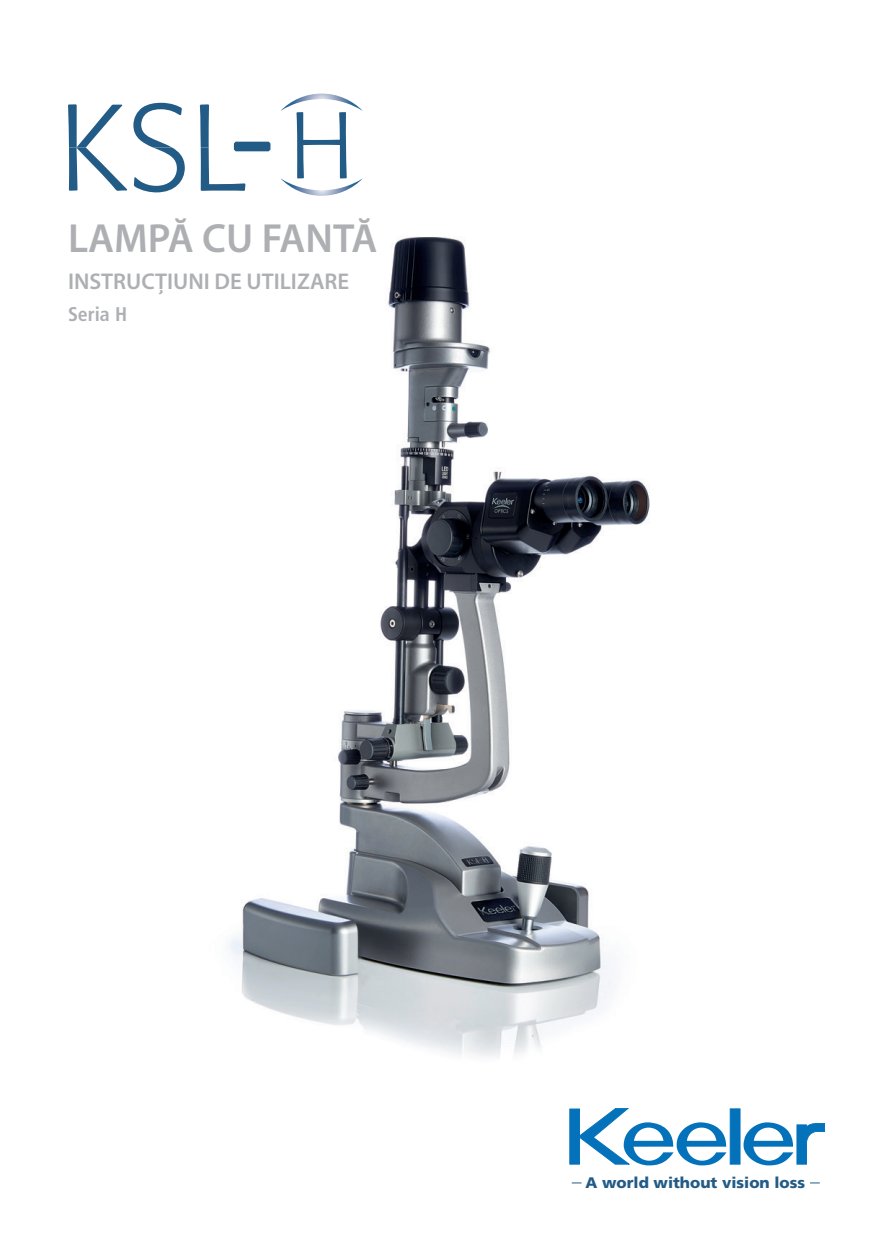
<style>
.page{position:relative;width:893px;height:1259px;background:#fff}
.page>*{position:absolute;margin:0;border:0;box-sizing:border-box;transform-origin:0 0}
.t1{font:600 40.8px "Myriad Pro";color:#aeafb3}
.Sub_Title{font:600 22.8px "Myriad Pro";color:#aeafb3}
.Series{font:700 condensed 19.8px "Frutiger LT Pro";color:#aeafb3}
.t2{font:900 15.3px "Frutiger";color:#235b87}
</style>
<div class="page">
<img style="left:127px;top:145px;width:614px;height:1013px">
<div style="left:234px;top:142px;width:36px;height:9px;background:#235b87;border-radius:2px"></div>
<svg style="left:68px;top:104px;width:59px;height:87px"></svg>
<svg style="left:133px;top:103px;width:52px;height:89px"></svg>
<svg style="left:200px;top:104px;width:45px;height:87px"></svg>
<svg style="left:280px;top:94px;width:83px;height:102px"></svg>
<svg style="left:570px;top:1108px;width:156px;height:57px"></svg>
<div style="left:730px;top:1109px;width:10px;height:55px;background:#0372bb;border:1px solid #0573bb"></div>
<svg style="left:743px;top:1122px;width:82px;height:43px"></svg>
<p class="t1" style="left:68px;top:212px;width:311px">LAMPĂ CU FANTĂ</p>
<p class="Sub_Title" style="left:68px;top:267px;width:283px">INSTRUCȚIUNI DE UTILIZARE</p>
<p class="Series" style="left:68px;top:302px;width:61px">Seria H</p>
<p class="t2" style="left:585px;top:1173px;width:221px">A world without vision loss</p>
</div>
